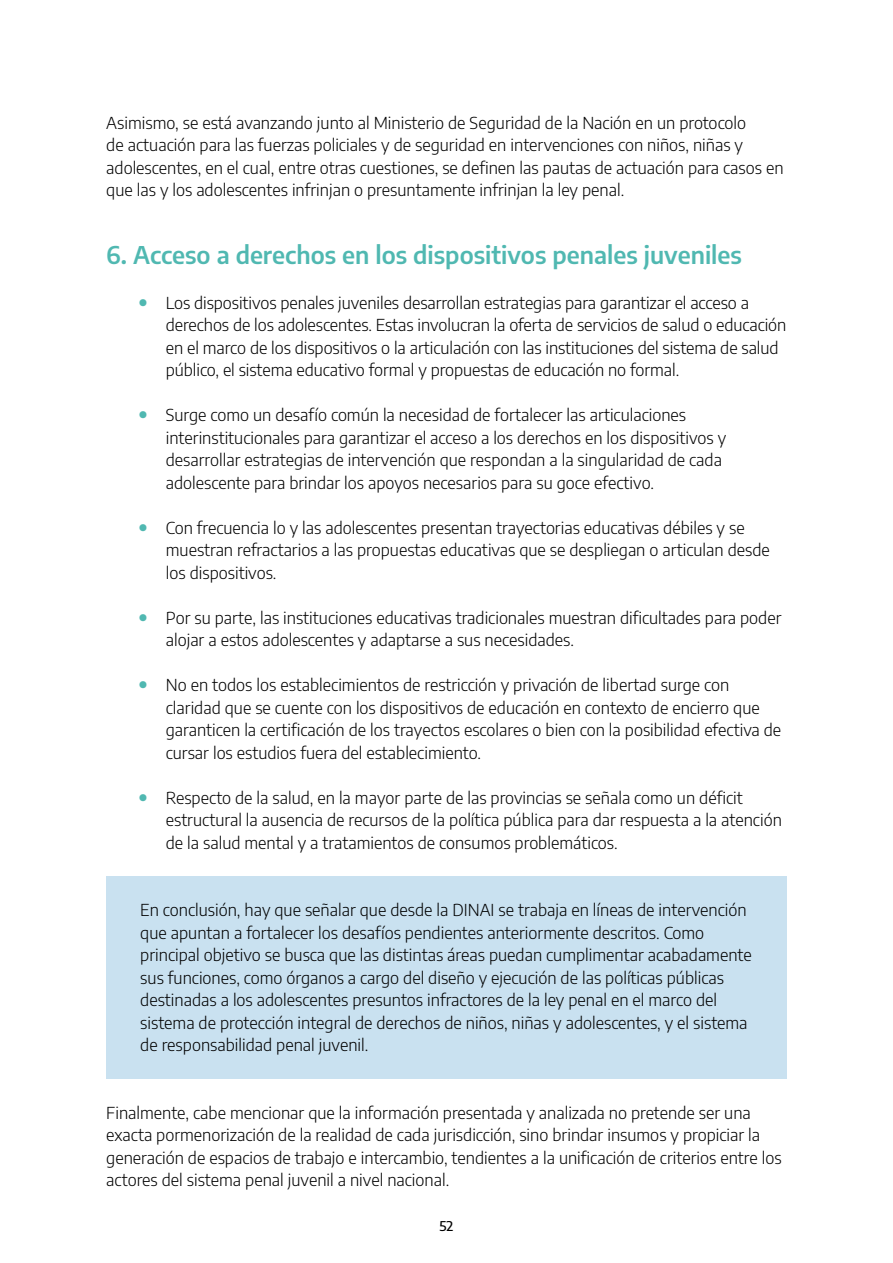
<style>
.page{position:relative;width:893px;height:1263px;background:#fff}
.page>*{position:absolute;margin:0;border:0;box-sizing:border-box;transform-origin:0 0}
.Titulo_2{font:600 24px "Encode Sans";color:#50b8b1}
.Texto_corrido{font:300 16.5px/22.5px "Encode Sans";color:#000}
.t1{font:500 13.5px "Encode Sans";color:#000}
.s1{font-weight:700;font-size:22.5px;color:#50b8b1}
</style>
<div class="page">
<div style="left:106px;top:877px;width:681px;height:202px;background:#c9e1f0"></div>
<p class="Texto_corrido" style="left:106px;top:111px;width:679px">Asimismo, se está avanzando junto al Ministerio de Seguridad de la Nación en un protocolo<br>de actuación para las fuerzas policiales y de seguridad en intervenciones con niños, niñas y adolescentes, en el cual, entre otras cuestiones, se definen las pautas de actuación para casos en que las y los adolescentes infrinjan o presuntamente infrinjan la ley penal.</p>
<p class="Titulo_2" style="left:106px;top:237px;width:637px">6. Acceso a derechos en los dispositivos penales juveniles</p>
<p class="Texto_corrido" style="left:166px;top:291px;width:622px;text-indent:-27px"><span class="s1">•</span> Los dispositivos penales juveniles desarrollan estrategias para garantizar el acceso a derechos de los adolescentes. Estas involucran la oferta de servicios de salud o educación en el marco de los dispositivos o la articulación con las instituciones del sistema de salud público, el sistema educativo formal y propuestas de educación no formal.</p>
<p class="Texto_corrido" style="left:166px;top:403px;width:562px;text-indent:-27px"><span class="s1">•</span> Surge como un desafío común la necesidad de fortalecer las articulaciones interinstitucionales para garantizar el acceso a los derechos en los dispositivos y desarrollar estrategias de intervención que respondan a la singularidad de cada adolescente para brindar los apoyos necesarios para su goce efectivo.</p>
<p class="Texto_corrido" style="left:166px;top:516px;width:605px;text-indent:-27px"><span class="s1">•</span> Con frecuencia lo y las adolescentes presentan trayectorias educativas débiles y se muestran refractarios a las propuestas educativas que se despliegan o articulan desde los dispositivos.</p>
<p class="Texto_corrido" style="left:166px;top:606px;width:617px;text-indent:-27px"><span class="s1">•</span> Por su parte, las instituciones educativas tradicionales muestran dificultades para poder alojar a estos adolescentes y adaptarse a sus necesidades.</p>
<p class="Texto_corrido" style="left:166px;top:673px;width:617px;text-indent:-27px"><span class="s1">•</span> No en todos los establecimientos de restricción y privación de libertad surge con claridad que se cuente con los dispositivos de educación en contexto de encierro que garanticen la certificación de los trayectos escolares o bien con la posibilidad efectiva de cursar los estudios fuera del establecimiento.</p>
<p class="Texto_corrido" style="left:166px;top:786px;width:617px;text-indent:-27px"><span class="s1">•</span> Respecto de la salud, en la mayor parte de las provincias se señala como un déficit estructural la ausencia de recursos de la política pública para dar respuesta a la atención de la salud mental y a tratamientos de consumos problemáticos.</p>
<p class="Texto_corrido" style="left:140px;top:898px;width:613px">En conclusión, hay que señalar que desde la DINAI se trabaja en líneas de intervención que apuntan a fortalecer los desafíos pendientes anteriormente descritos. Como principal objetivo se busca que las distintas áreas puedan cumplimentar acabadamente sus funciones, como órganos a cargo del diseño y ejecución de las políticas públicas destinadas a los adolescentes presuntos infractores de la ley penal en el marco del sistema de protección integral de derechos de niños, niñas y adolescentes, y el sistema de responsabilidad penal juvenil.</p>
<p class="Texto_corrido" style="left:106px;top:1101px;width:677px">Finalmente, cabe mencionar que la información presentada y analizada no pretende ser una exacta pormenorización de la realidad de cada jurisdicción, sino brindar insumos y propiciar la generación de espacios de trabajo e intercambio, tendientes a la unificación de criterios entre los actores del sistema penal juvenil a nivel nacional.</p>
<p class="t1" style="left:440px;top:1217px;width:15px">52</p>
</div>
